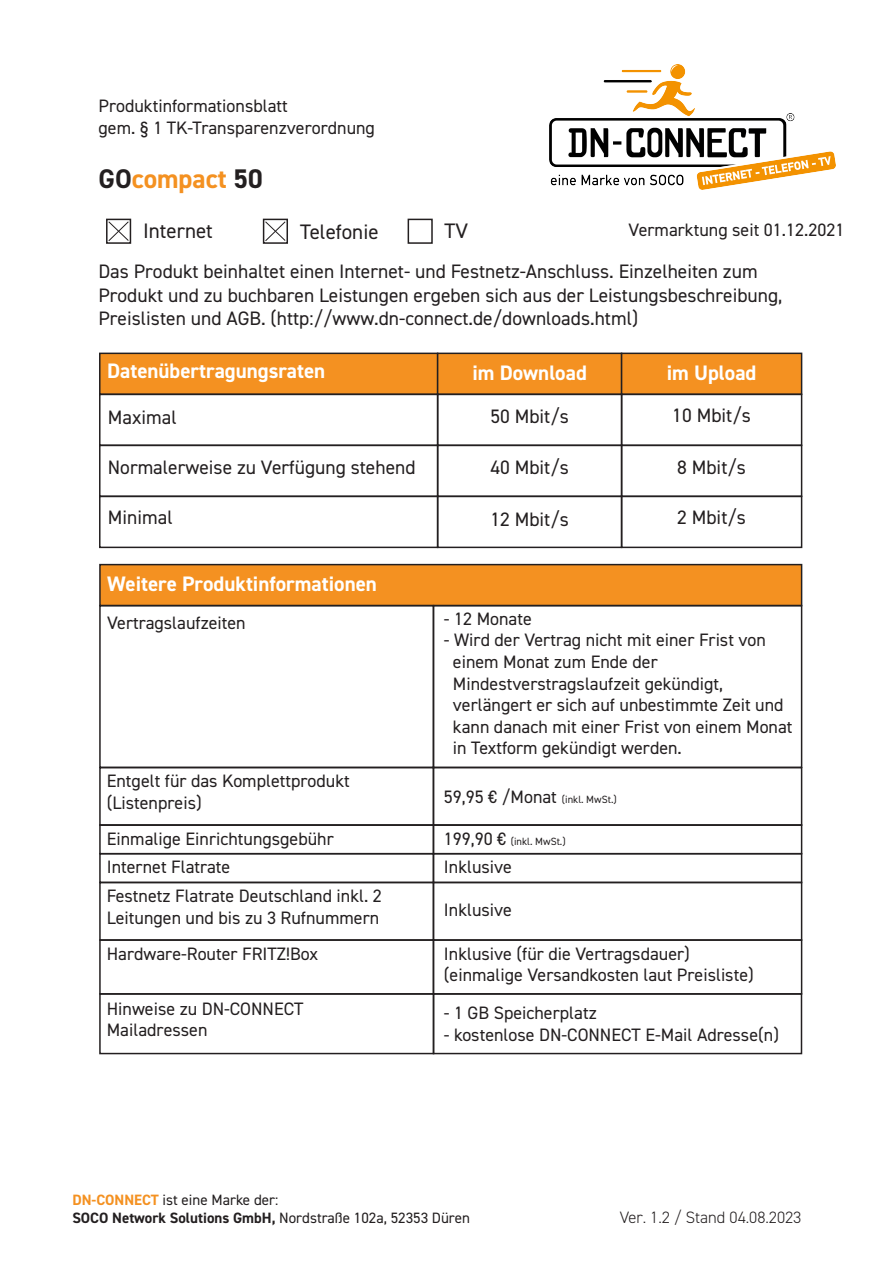
<style>
.page{position:relative;width:893px;height:1263px;background:#fff}
.page>*{position:absolute;margin:0;border:0;box-sizing:border-box;transform-origin:0 0}
.t1{font:700 27px "DIN2014";color:#f49121}
.t2{font:700 21px "DIN2014";color:#fff}
.t3{font:21px "DIN2014";color:#231f20}
.t4{font:19.5px/23.4px "DIN2014";color:#231f20}
.t5{font:18px/21.6px "DIN2014";color:#231f20}
.t6{font:300 16.5px "DIN2014";color:#231f20}
.t7{font:15px/18px "DIN2014";color:#231f20}
.t8{font:10.5px "DIN2014";color:#231f20}
.s1{color:#231f20}
.s2{font-size:10.5px}
.s3{font-size:18px}
.s4{font-weight:700;color:#f49121}
.s5{font-weight:700}
</style>
<div class="page">
<div style="left:106px;top:219px;width:25px;height:25px;border:2px solid #231f20"></div>
<div style="left:263px;top:219px;width:25px;height:25px;border:2px solid #231f20"></div>
<div style="left:408px;top:219px;width:25px;height:25px;border:2px solid #231f20"></div>
<svg style="left:108px;top:221px;width:21px;height:21px"></svg>
<svg style="left:264px;top:221px;width:22px;height:21px"></svg>
<div style="left:99px;top:353px;width:339px;height:42px;background:#f49121;border:2px solid #231f20"></div>
<div style="left:99px;top:394px;width:339px;height:52px;border:2px solid #231f20"></div>
<div style="left:99px;top:445px;width:339px;height:52px;border:2px solid #231f20"></div>
<div style="left:99px;top:496px;width:339px;height:52px;border:2px solid #231f20"></div>
<div style="left:99px;top:564px;width:703px;height:42px;background:#f49121;border:2px solid #231f20"></div>
<div style="left:99px;top:605px;width:335px;height:163px;border:2px solid #231f20"></div>
<div style="left:433px;top:605px;width:369px;height:163px;border:2px solid #231f20"></div>
<div style="left:99px;top:767px;width:335px;height:59px;border:2px solid #231f20"></div>
<div style="left:433px;top:767px;width:369px;height:59px;border:2px solid #231f20"></div>
<div style="left:437px;top:353px;width:185px;height:42px;background:#f49121;border:2px solid #231f20"></div>
<div style="left:437px;top:394px;width:185px;height:52px;border:2px solid #231f20"></div>
<div style="left:437px;top:445px;width:185px;height:52px;border:2px solid #231f20"></div>
<div style="left:437px;top:496px;width:185px;height:52px;border:2px solid #231f20"></div>
<div style="left:621px;top:353px;width:181px;height:42px;background:#f49121;border:2px solid #231f20"></div>
<div style="left:621px;top:394px;width:181px;height:52px;border:2px solid #231f20"></div>
<div style="left:621px;top:445px;width:181px;height:52px;border:2px solid #231f20"></div>
<div style="left:621px;top:496px;width:181px;height:52px;border:2px solid #231f20"></div>
<div style="left:99px;top:993px;width:335px;height:61px;border:2px solid #231f20"></div>
<div style="left:433px;top:993px;width:369px;height:61px;border:2px solid #231f20"></div>
<div style="left:99px;top:824px;width:335px;height:30px;border:2px solid #231f20"></div>
<div style="left:433px;top:824px;width:369px;height:30px;border:2px solid #231f20"></div>
<div style="left:99px;top:853px;width:335px;height:30px;border:2px solid #231f20"></div>
<div style="left:433px;top:853px;width:369px;height:30px;border:2px solid #231f20"></div>
<div style="left:99px;top:882px;width:335px;height:59px;border:2px solid #231f20"></div>
<div style="left:433px;top:882px;width:369px;height:59px;border:2px solid #231f20"></div>
<div style="left:99px;top:939px;width:335px;height:56px;border:2px solid #231f20"></div>
<div style="left:433px;top:939px;width:369px;height:56px;border:2px solid #231f20"></div>
<img style="left:549px;top:64px;width:287px;height:125px">
<p class="t5" style="left:99px;top:95px;width:278px">Produktinformationsblatt<br>gem. § 1 TK-Transparenzverordnung</p>
<h1 class="t1" style="left:98px;top:160px;width:166px"><span class="s1">GO</span>compact <span class="s1">50</span></h1>
<p class="t3" style="left:143px;top:217px;width:71px">Internet</p>
<p class="t3" style="left:300px;top:219px;width:80px">Telefonie</p>
<p class="t3" style="left:445px;top:217px;width:25px">TV</p>
<p class="t4" style="left:98px;top:260px;width:685px">Das Produkt beinhaltet einen Internet- und Festnetz-Anschluss. Einzelheiten zum<br>Produkt und zu buchbaren Leistungen ergeben sich aus der Leistungsbeschreibung,<br>Preislisten und AGB. (http://www.dn-connect.de/downloads.html)</p>
<p class="t5" style="left:628px;top:218px;width:217px">Vermarktung seit 01.12.2021</p>
<p class="t2" style="left:107px;top:357px;width:220px">Datenübertragungsraten</p>
<p class="t2" style="left:472px;top:358px;width:116px">im Download</p>
<p class="t2" style="left:667px;top:358px;width:91px">im Upload</p>
<p class="t4" style="left:108px;top:405px;width:70px">Maximal</p>
<p class="t4" style="left:108px;top:455px;width:309px">Normalerweise zu Verfügung stehend</p>
<p class="t4" style="left:108px;top:505px;width:66px">Minimal</p>
<p class="t2" style="left:107px;top:570px;width:271px">Weitere Produktinformationen</p>
<p class="t4" style="left:490px;top:404px;width:80px">50 Mbit/s</p>
<p class="t4" style="left:490px;top:455px;width:80px">40 Mbit/s</p>
<p class="t4" style="left:490px;top:507px;width:80px">12 Mbit/s</p>
<p class="t4" style="left:672px;top:403px;width:80px">10 Mbit/s</p>
<p class="t4" style="left:677px;top:455px;width:70px">8 Mbit/s</p>
<p class="t4" style="left:677px;top:505px;width:70px">2 Mbit/s</p>
<p class="t5" style="left:107px;top:611px;width:140px">Vertragslaufzeiten</p>
<p class="t5" style="left:444px;top:607px;width:89px">- 12 Monate</p>
<p class="t5" style="left:453px;top:629px;width:341px;text-indent:-9px">- Wird der Vertrag nicht mit einer Frist von einem Monat zum Ende der Mindestverstragslaufzeit gekündigt, verlängert er sich auf unbestimmte Zeit und kann danach mit einer Frist von einem Monat in Textform gekündigt werden.</p>
<p class="t5" style="left:107px;top:770px;width:245px">Entgelt für das Komplettprodukt (Listenpreis)</p>
<p class="t5" style="left:444px;top:785px;width:174px">59,95 € /Monat <span class="s2">(inkl. MwSt.)</span></p>
<p class="t5" style="left:107px;top:827px;width:229px">Einmalige Einrichtungsgebühr</p>
<p class="t8" style="left:444px;top:834px;width:123px"><span class="s3">199,90 €</span> (inkl. MwSt.)</p>
<p class="t5" style="left:107px;top:856px;width:125px">Internet Flatrate</p>
<p class="t5" style="left:444px;top:856px;width:70px">Inklusive</p>
<p class="t5" style="left:107px;top:885px;width:277px">Festnetz Flatrate Deutschland inkl. 2<br>Leitungen und bis zu 3 Rufnummern</p>
<p class="t5" style="left:444px;top:899px;width:70px">Inklusive</p>
<p class="t5" style="left:107px;top:942px;width:213px">Hardware-Router FRITZ!Box</p>
<p class="t5" style="left:444px;top:942px;width:311px">Inklusive (für die Vertragsdauer) (einmalige Versandkosten laut Preisliste)</p>
<p class="t5" style="left:107px;top:997px;width:198px">Hinweise zu DN-CONNECT<br>Mailadressen</p>
<p class="t5" style="left:444px;top:1002px;width:154px">- 1 GB Speicherplatz</p>
<p class="t5" style="left:444px;top:1024px;width:337px">- kostenlose DN-CONNECT E-Mail Adresse(n)</p>
<p class="t7" style="left:72px;top:1190px;width:399px"><span class="s4">DN-CONNECT</span> ist eine Marke der:<br><span class="s5">SOCO Network Solutions GmbH,</span> Nordstraße 102a, 52353 Düren</p>
<p class="t6" style="left:620px;top:1207px;width:183px">Ver. 1.2 / Stand 04.08.2023</p>
</div>
